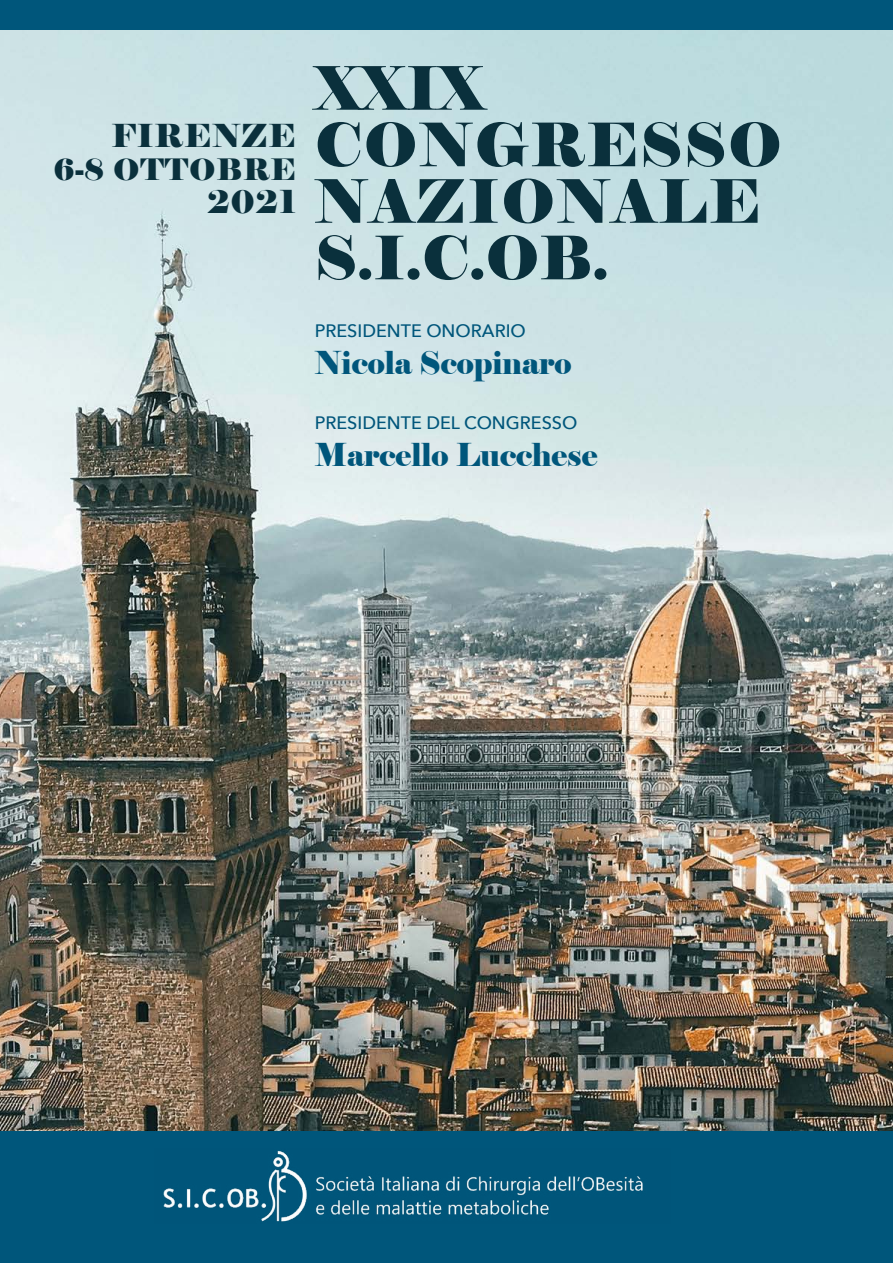
<style>
.page{position:relative;width:893px;height:1263px;background:#fff}
.page>*{position:absolute;margin:0;border:0;box-sizing:border-box;transform-origin:0 0}
.t1{font:59.85px/56.6px "Elephant";letter-spacing:.025em;color:#0a303c}
.t2{font:31.5px "Elephant";color:#00567b;scale:.95 1}
.t3{font:31.5px "Elephant";letter-spacing:.025em;color:#0a303c}
.t4{font:29.4px "Elephant";letter-spacing:.025em;color:#0a303c}
.t5{font:500 18px "Avenir Next";color:#00567b}
</style>
<div class="page">
<img style="left:0;top:30px;width:893px;height:1102px">
<div style="left:0;top:0;width:893px;height:30px;background:#00567b"></div>
<div style="left:0;top:1132px;width:893px;height:131px;background:#00567b"></div>
<img style="left:163px;top:1151px;width:480px;height:71px">
<h2 class="t3" style="left:111px;top:116px;width:186px">FIRENZE</h2>
<h3 class="t4" style="left:54px;top:151px;width:244px">6-8 OTTOBRE</h3>
<h2 class="t3" style="left:207px;top:182px;width:90px">2021</h2>
<h1 class="t1" style="left:315px;top:61px;width:469px">XXIX<br>CONGRESSO<br>NAZIONALE<br>S.I.C.OB.</h1>
<p class="t5" style="left:315px;top:320px;width:213px">PRESIDENTE ONORARIO</p>
<h2 class="t2" style="left:315px;top:343px;width:272px">Nicola Scopinaro</h2>
<p class="t5" style="left:315px;top:412px;width:264px">PRESIDENTE DEL CONGRESSO</p>
<h2 class="t2" style="left:315px;top:435px;width:299px">Marcello Lucchese</h2>
</div>
